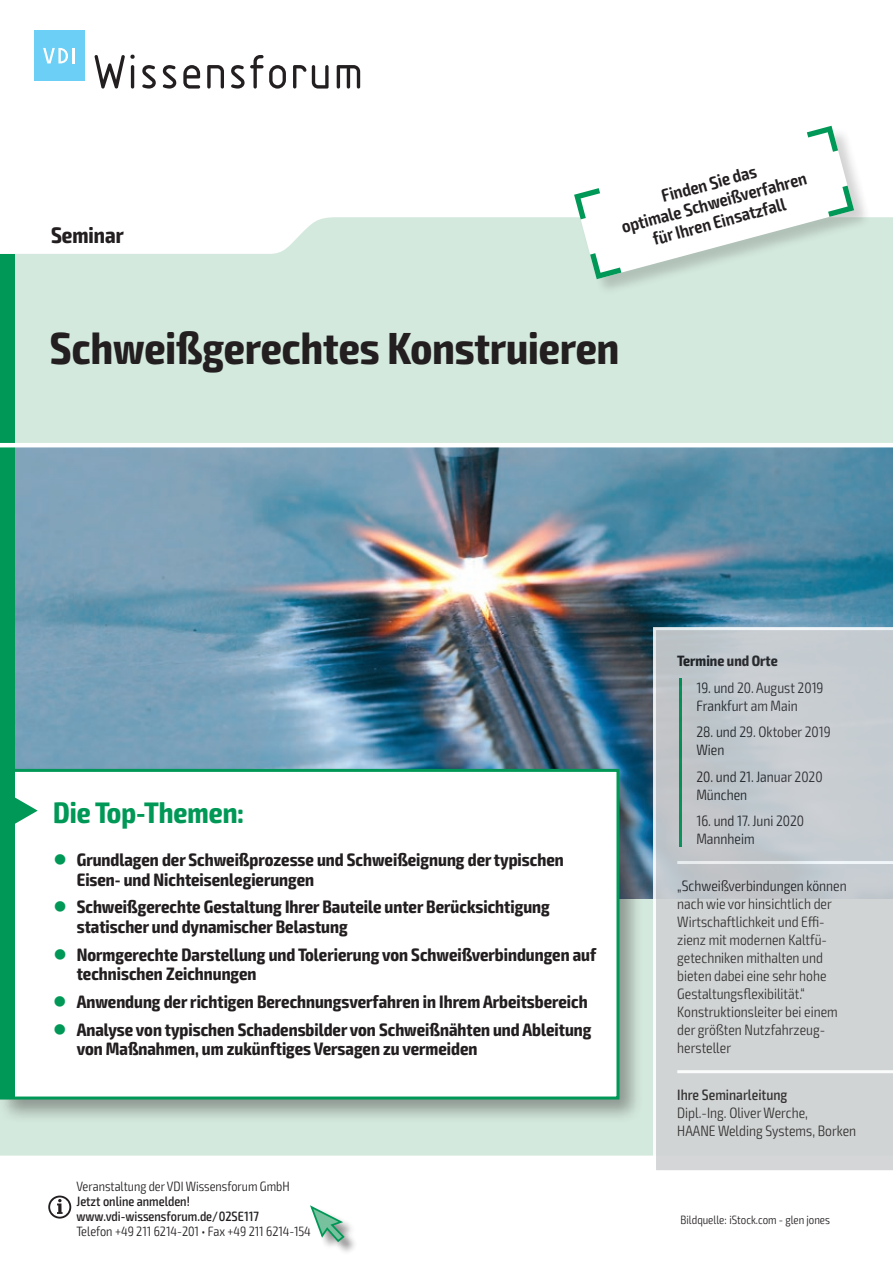
<style>
.page{position:relative;width:893px;height:1263px;background:#fff}
.page>*{position:absolute;margin:0;border:0;box-sizing:border-box;transform-origin:0 0}
.t1{font:700 condensed 45px "Exo 2";color:#231f20}
.t2{font:700 condensed 29.7px "Exo 2";color:#009856}
.t3{font:700 condensed 22.5px "Exo 2";color:#231f20}
.t4{font:700 condensed 18px/19.5px "Exo 2";color:#231f20}
.t5{font:600 condensed 18px/19.5px "Exo 2";color:#231f20;text-align:center}
.t6{font:300 condensed 15px/18px "Exo 2";color:#231f20}
.t7{font:500 condensed 15px "Exo 2";color:#231f20}
.t8{font:700 condensed 15px "Exo 2";color:#231f20}
.t9{font:300 condensed 13.5px "Exo 2";color:#231f20}
.t10{font:500 condensed 13.5px/15px "Exo 2";color:#231f20}
.t11{font:300 condensed 12px "Exo 2";color:#231f20}
.s1{color:#009856}
</style>
<div class="page">
<div style="left:0;top:217px;width:893px;height:938px;background:#d4e9dd"></div>
<img style="left:14px;top:447px;width:879px;height:451px">
<div style="left:0;top:765px;width:644px;height:359px;background:#231f20;opacity:.4"></div>
<div style="left:2px;top:770px;width:616px;height:328px;background:#fff"></div>
<div style="left:3px;top:772px;width:11px;height:324px;background:#009856"></div>
<div style="left:0;top:769px;width:619px;height:330px;border:3px solid #009856"></div>
<svg style="left:14px;top:796px;width:24px;height:29px"></svg>
<div style="left:0;top:254px;width:14px;height:519px;background:#009856"></div>
<div style="left:311px;top:1206px;width:47px;height:49px;background:#231f20;opacity:.5"></div>
<svg style="left:310px;top:1205px;width:36px;height:38px"></svg>
<hr style="left:0;top:443px;width:893px;height:4px;background:#fff">
<svg style="left:653px;top:627px;width:240px;height:543px;background:#cdd1d3"></svg>
<svg style="left:48px;top:1195px;width:23px;height:23px"></svg>
<svg style="left:94px;top:54px;width:41px;height:35px"></svg>
<svg style="left:142px;top:65px;width:14px;height:24px"></svg>
<svg style="left:163px;top:65px;width:13px;height:24px"></svg>
<svg style="left:183px;top:65px;width:17px;height:24px"></svg>
<svg style="left:207px;top:65px;width:17px;height:24px"></svg>
<svg style="left:231px;top:55px;width:55px;height:34px"></svg>
<svg style="left:293px;top:65px;width:36px;height:24px"></svg>
<svg style="left:337px;top:65px;width:23px;height:24px"></svg>
<div style="left:34px;top:30px;width:50px;height:51px;background:#6bcff6"></div>
<svg style="left:43px;top:48px;width:31px;height:15px"></svg>
<div style="left:575px;top:126px;width:297px;height:170px;background:#231f20;opacity:.2"></div>
<svg style="left:574px;top:126px;width:280px;height:153px"></svg>
<p class="t3" style="left:51px;top:221px;width:74px">Seminar</p>
<p class="t5" style="left:614px;top:199px;width:193px;rotate:-15deg">Finden Sie das<br>optimale Schweißverfahren für Ihren Einsatzfall</p>
<h1 class="t1" style="left:50px;top:321px;width:571px">Schweißgerechtes Konstruieren</h1>
<h2 class="t2" style="left:53px;top:794px;width:192px">Die Top-Themen:</h2>
<p class="t4" style="left:77px;top:850px;width:488px;text-indent:-23px"><span class="s1">●</span> Grundlagen der Schweißprozesse und Schweißeignung der typischen<br>Eisen- und Nichteisenlegierungen</p>
<p class="t4" style="left:77px;top:898px;width:475px;text-indent:-23px"><span class="s1">●</span> Schweißgerechte Gestaltung Ihrer Bauteile unter Berücksichtigung statischer und dynamischer Belastung</p>
<p class="t4" style="left:77px;top:945px;width:521px;text-indent:-23px"><span class="s1">●</span> Normgerechte Darstellung und Tolerierung von Schweißverbindungen auf technischen Zeichnungen</p>
<p class="t4" style="left:53px;top:992px;width:536px"><span class="s1">●</span> Anwendung der richtigen Berechnungsverfahren in Ihrem Arbeitsbereich</p>
<p class="t4" style="left:77px;top:1020px;width:516px;text-indent:-23px"><span class="s1">●</span> Analyse von typischen Schadensbilder von Schweißnähten und Ableitung von Maßnahmen, um zukünftiges Versagen zu vermeiden</p>
<p class="t9" style="left:77px;top:1178px;width:215px">Veranstaltung der VDI Wissensforum GmbH</p>
<p class="t10" style="left:77px;top:1194px;width:184px">Jetzt online anmelden! www.vdi-wissensforum.de/02SE117</p>
<p class="t9" style="left:77px;top:1223px;width:236px">Telefon +49 211 6214-201 • Fax +49 211 6214-154</p>
<p class="t8" style="left:677px;top:652px;width:102px">Termine und Orte</p>
<p class="t6" style="left:696px;top:678px;width:129px">19. und 20. August 2019<br>Frankfurt am Main</p>
<p class="t6" style="left:696px;top:723px;width:136px">28. und 29. Oktober 2019<br>Wien</p>
<p class="t6" style="left:696px;top:767px;width:128px">20. und 21. Januar 2020<br>München</p>
<p class="t6" style="left:696px;top:812px;width:109px">16. und 17. Juni 2020<br>Mannheim</p>
<p class="t6" style="left:677px;top:877px;width:171px">„Schweißverbindungen können nach wie vor hinsichtlich der<br>Wirtschaftlichkeit und Effi&shy;zienz mit modernen Kaltfü&shy;getechniken mithalten und bieten dabei eine sehr hohe<br>Gestaltungsflexibilität.“<br>Konstruktionsleiter bei einem der größten Nutzfahrzeug&shy;hersteller</p>
<p class="t7" style="left:677px;top:1086px;width:112px">Ihre Seminarleitung</p>
<p class="t6" style="left:677px;top:1104px;width:180px">Dipl.-Ing. Oliver Werche,<br>HAANE Welding Systems, Borken</p>
<p class="t11" style="left:681px;top:1212px;width:151px">Bildquelle: iStock.com - glen jones</p>
</div>
